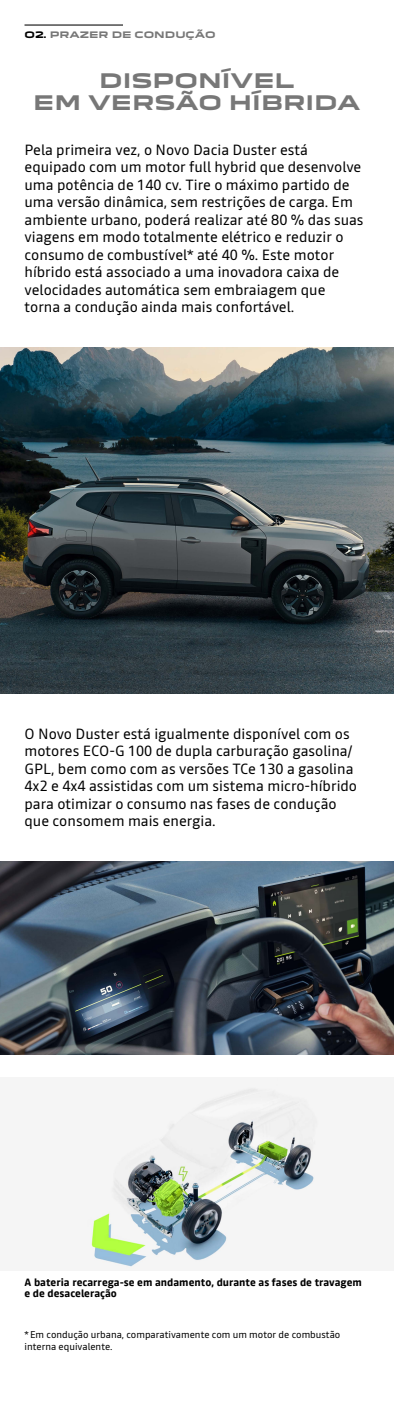
<style>
.page{position:relative;width:394px;height:1420px;background:#fff}
.page>*{position:absolute;margin:0;border:0;box-sizing:border-box;transform-origin:0 0}
.t1{font:700 19.6px/21.3px "Dacia Block Extended";color:#777;text-align:center}
.t2{font:14.7px/17.5px "Read";color:#000}
.t3{font:700 10.5px/10.5px "Read";color:#000}
.t4{font:9.8px/11.5px "Read";color:#000}
.t5{font:700 8.75px "Dacia Block Extended";color:#777}
.s1{color:#000}
</style>
<div class="page">
<img style="left:0;top:861px;width:394px;height:193px">
<img style="left:0;top:347px;width:394px;height:346px">
<img style="left:87px;top:1078px;width:232px;height:191px">
<hr style="left:24px;top:25px;width:99px;height:1px;background:#000">
<p class="t5" style="left:24px;top:30px;width:192px"><span class="s1">O2.</span> PRAZER DE CONDUÇÃO</p>
<h1 class="t1" style="left:33px;top:71px;width:329px">DISPONÍVEL<br>EM VERSÃO HÍBRIDA</h1>
<p class="t2" style="left:24px;top:141px;width:340px">Pela primeira vez, o Novo Dacia Duster está equipado com um motor full hybrid que desenvolve uma potência de 140 cv. Tire o máximo partido de uma versão dinâmica, sem restrições de carga. Em ambiente urbano, poderá realizar até 80 % das suas viagens em modo totalmente elétrico e reduzir o consumo de combustível* até 40 %. Este motor híbrido está associado a uma inovadora caixa de velocidades automática sem embraiagem que torna a condução ainda mais confortável.</p>
<p class="t2" style="left:24px;top:724px;width:334px">O Novo Duster está igualmente disponível com os motores ECO-G 100 de dupla carburação gasolina/ GPL, bem como com as versões TCe 130 a gasolina 4x2 e 4x4 assistidas com um sistema micro-híbrido para otimizar o consumo nas fases de condução que consomem mais energia.</p>
<p class="t3" style="left:24px;top:1276px;width:339px">A bateria recarrega-se em andamento, durante as fases de travagem e de desaceleração</p>
<p class="t4" style="left:24px;top:1328px;width:317px">*Em condução urbana, comparativamente com um motor de combustão interna equivalente.</p>
</div>
